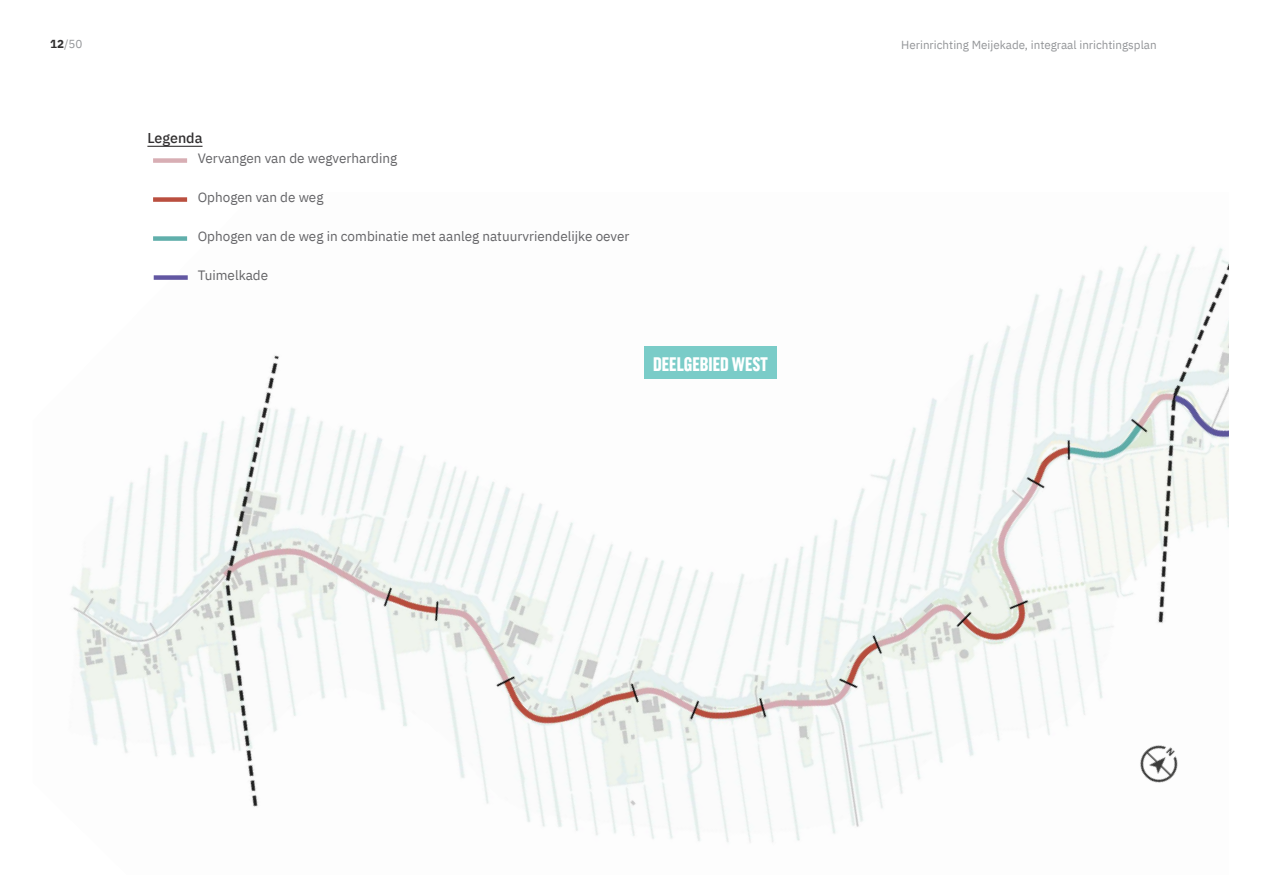
<style>
.page{position:relative;width:1263px;height:893px;background:#fff}
.page>*{position:absolute;margin:0;border:0;box-sizing:border-box;transform-origin:0 0}
.Citaat{font:700 19.5px "Grotzec Cond";color:#fff}
.Kop_Intermezzo{font:500 14.25px "IBM Plex Sans";color:#312f30}
.Paragraaf{font:13.5px "IBM Plex Sans";color:#636366}
.t1{font:11.7px "IBM Plex Sans";color:#939598}
.s1{font-weight:700;color:#312f30}
</style>
<div class="page">
<img style="left:70px;top:197px;width:1159px;height:646px">
<div style="left:644px;top:347px;width:132px;height:32px;background:#7accc8"></div>
<hr style="left:147px;top:146px;width:56px;height:1px;background:#312f30">
<img style="left:1132px;top:731px;width:49px;height:61px">
<div style="left:153px;top:158px;width:34px;height:5px;background:#d8aeb4"></div>
<div style="left:153px;top:197px;width:34px;height:5px;background:#ba4f3f"></div>
<div style="left:153px;top:236px;width:34px;height:5px;background:#60afab"></div>
<div style="left:154px;top:275px;width:34px;height:5px;background:#6257a2"></div>
<p class="t1" style="left:50px;top:35px;width:34px"><span class="s1">12</span>/50</p>
<p class="t1" style="left:901px;top:36px;width:257px">Herinrichting Meijekade, integraal inrichtingsplan</p>
<p class="Kop_Intermezzo" style="left:147px;top:127px;width:57px">Legenda</p>
<p class="Paragraaf" style="left:198px;top:148px;width:201px">Vervangen van de wegverharding</p>
<p class="Paragraaf" style="left:198px;top:187px;width:127px">Ophogen van de weg</p>
<p class="Paragraaf" style="left:198px;top:226px;width:433px">Ophogen van de weg in combinatie met aanleg natuurvriendelijke oever</p>
<p class="Paragraaf" style="left:198px;top:265px;width:72px">Tuimelkade</p>
<p class="Citaat" style="left:653px;top:353px;width:116px">DEELGEBIED WEST</p>
</div>
